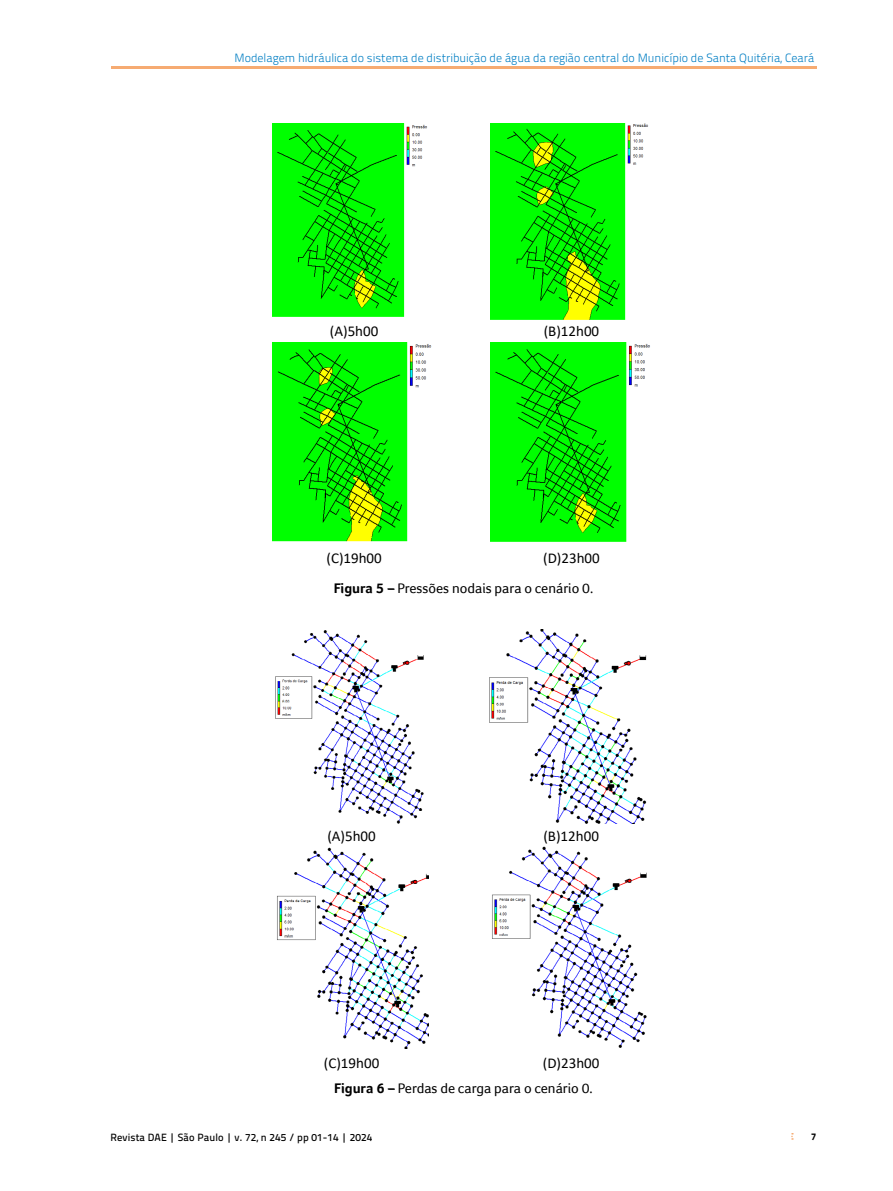
<style>
.page{position:relative;width:893px;height:1191px;background:#fff}
.page>*{position:absolute;margin:0;border:0;box-sizing:border-box;transform-origin:0 0}
.t1{font:15px "Calibri";color:#000}
.t2{font:14.25px "Foco";color:#000}
.t3{font:300 12px "Titillium Text 22 L";color:#007ec3}
.t4{font:500 10.5px "Titillium Text 22 L";letter-spacing:.01em;color:#000}
.t5{font:800 9.75px "Titillium Text 22 L";color:#000}
.s1{font-weight:700}
</style>
<div class="page">
<svg style="left:791px;top:1133px;width:2px;height:6px"></svg>
<hr style="left:111px;top:66px;width:705px;height:3px;background:#f6ab72">
<img style="left:273px;top:123px;width:155px;height:194px">
<img style="left:491px;top:123px;width:158px;height:196px">
<img style="left:273px;top:342px;width:159px;height:199px">
<img style="left:491px;top:342px;width:159px;height:200px">
<img style="left:275px;top:630px;width:149px;height:193px">
<img style="left:490px;top:629px;width:157px;height:194px">
<img style="left:277px;top:847px;width:152px;height:201px">
<img style="left:492px;top:846px;width:155px;height:202px">
<p class="t3" style="left:234px;top:49px;width:581px">Modelagem hidráulica do sistema de distribuição de água da região central do Município de Santa Quitéria, Ceará</p>
<p class="t1" style="left:330px;top:321px;width:50px">(A)5h00</p>
<p class="t1" style="left:544px;top:321px;width:57px">(B)12h00</p>
<p class="t1" style="left:326px;top:548px;width:57px">(C)19h00</p>
<p class="t1" style="left:543px;top:548px;width:58px">(D)23h00</p>
<p class="t2" style="left:334px;top:580px;width:261px"><span class="s1">Figura 5 –</span> Pressões nodais para o cenário 0.</p>
<p class="t1" style="left:327px;top:825px;width:50px">(A)5h00</p>
<p class="t1" style="left:543px;top:825px;width:57px">(B)12h00</p>
<p class="t1" style="left:324px;top:1052px;width:57px">(C)19h00</p>
<p class="t1" style="left:543px;top:1052px;width:58px">(D)23h00</p>
<p class="t2" style="left:334px;top:1080px;width:260px"><span class="s1">Figura 6 –</span> Perdas de carga para o cenário 0.</p>
<p class="t4" style="left:111px;top:1129px;width:263px">Revista DAE | São Paulo | v. 72, n 245 / pp 01-14 | 2024</p>
<p class="t5" style="left:811px;top:1129px;width:7px">7</p>
</div>
